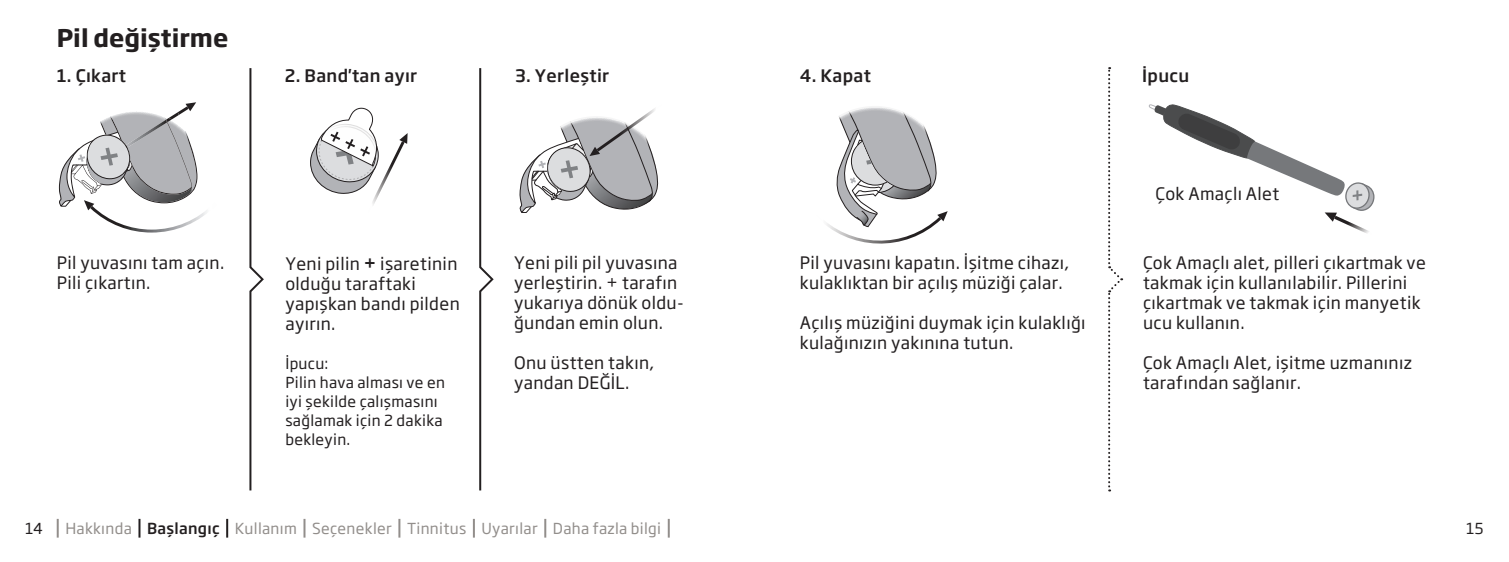
<style>
.page{position:relative;width:1509px;height:562px;background:#fff}
.page>*{position:absolute;margin:0;border:0;box-sizing:border-box;transform-origin:0 0}
.t1{font:700 24px "Soho Gothic Pro";color:#231f20}
.t2{font:17px/20px "Soho Gothic Pro";letter-spacing:.02em;color:#231f20}
.t3{font:500 17px "Soho Gothic Pro";letter-spacing:.02em;color:#231f20}
.t4{font:15px/19px "Soho Gothic Pro";letter-spacing:.02em;color:#231f20}
.t5{font:15px "Soho Gothic Pro";letter-spacing:.02em;color:#928e8b}
.s1{font-weight:500;font-size:18px}
.s2{font-weight:500;color:#231f20}
</style>
<div class="page">
<svg style="left:310px;top:108px;width:97px;height:97px"></svg>
<svg style="left:519px;top:108px;width:140px;height:105px"></svg>
<svg style="left:249px;top:68px;width:15px;height:423px"></svg>
<svg style="left:479px;top:68px;width:15px;height:423px"></svg>
<svg style="left:1108px;top:67px;width:14px;height:424px"></svg>
<svg style="left:826px;top:107px;width:121px;height:137px"></svg>
<svg style="left:1148px;top:104px;width:226px;height:129px"></svg>
<img style="left:92px;top:210px;width:115px;height:22px">
<svg style="left:59px;top:102px;width:138px;height:108px"></svg>
<svg style="left:57px;top:518px;width:2px;height:19px"></svg>
<svg style="left:138px;top:518px;width:2px;height:19px"></svg>
<svg style="left:226px;top:518px;width:2px;height:19px"></svg>
<svg style="left:303px;top:518px;width:2px;height:19px"></svg>
<svg style="left:398px;top:518px;width:2px;height:19px"></svg>
<svg style="left:473px;top:518px;width:2px;height:19px"></svg>
<svg style="left:544px;top:518px;width:2px;height:19px"></svg>
<svg style="left:667px;top:518px;width:2px;height:19px"></svg>
<h1 class="t1" style="left:57px;top:19px;width:173px">Pil değiştirme</h1>
<p class="t3" style="left:57px;top:62px;width:71px">1. Çıkart</p>
<p class="t3" style="left:285px;top:62px;width:134px">2. Band'tan ayır</p>
<p class="t3" style="left:515px;top:62px;width:95px">3. Yerleştir</p>
<p class="t2" style="left:57px;top:251px;width:169px">Pil yuvasını tam açın.<br>Pili çıkartın.</p>
<p class="t2" style="left:285px;top:252px;width:176px">Yeni pilin <span class="s1">+</span> işaretinin olduğu taraftaki yapışkan bandı pilden ayırın.</p>
<p class="t4" style="left:285px;top:352px;width:161px">İpucu:<br>Pilin hava alması ve en iyi şekilde çalışmasını sağlamak için 2 dakika bekleyin.</p>
<p class="t2" style="left:514px;top:251px;width:171px">Yeni pili pil yuvasına yerleştirin. + tarafın yukarıya dönük oldu&shy;ğundan emin olun.</p>
<p class="t2" style="left:514px;top:351px;width:142px">Onu üstten takın, yandan DEĞİL.</p>
<p class="t3" style="left:799px;top:62px;width:73px">4. Kapat</p>
<p class="t3" style="left:1141px;top:62px;width:49px">İpucu</p>
<p class="t2" style="left:799px;top:251px;width:271px">Pil yuvasını kapatın. İşitme cihazı, kulaklıktan bir açılış müziği çalar.</p>
<p class="t2" style="left:799px;top:311px;width:287px">Açılış müziğini duymak için kulaklığı kulağınızın yakınına tutun.</p>
<p class="t2" style="left:1155px;top:183px;width:125px">Çok Amaçlı Alet</p>
<p class="t2" style="left:1142px;top:251px;width:284px">Çok Amaçlı alet, pilleri çıkartmak ve takmak için kullanılabilir. Pillerini çıkartmak ve takmak için manyetik ucu kullanın.</p>
<p class="t2" style="left:1142px;top:351px;width:270px">Çok Amaçlı Alet, işitme uzmanınız tarafından sağlanır.</p>
<p class="t4" style="left:25px;top:517px;width:19px">14</p>
<p class="t5" style="left:65px;top:516px;width:597px">Hakkında <span class="s2">Başlangıç</span> Kullanım Seçenekler Tinnitus Uyarılar Daha fazla bilgi</p>
<p class="t4" style="left:1465px;top:517px;width:19px">15</p>
</div>
